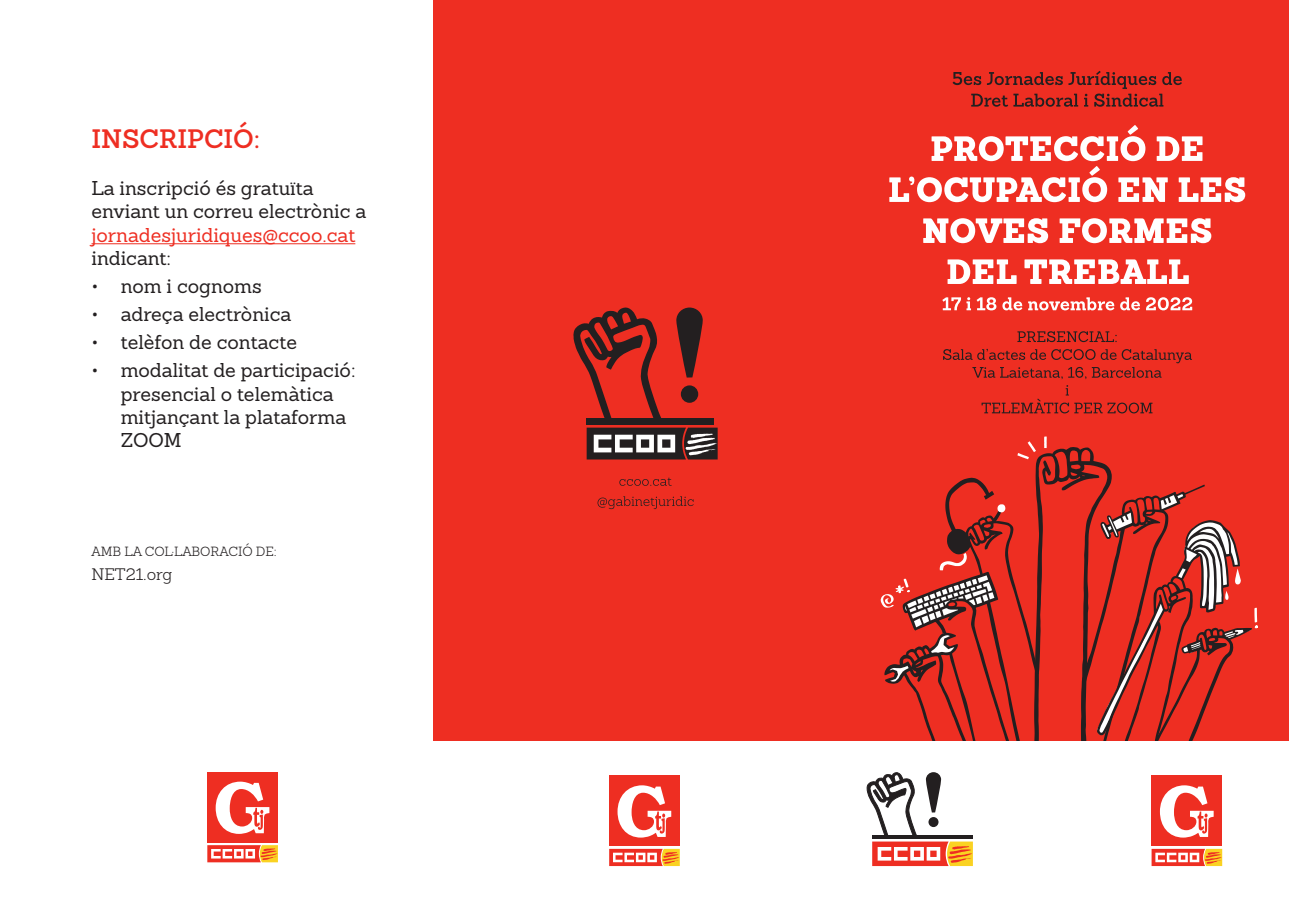
<style>
.page{position:relative;width:1289px;height:919px;background:#fff}
.page>*{position:absolute;margin:0;border:0;box-sizing:border-box;transform-origin:0 0}
.t1{font:600 25.95px "Sanchez";color:#ee2e22}
.t2{font:19.5px/23.4px "Sanchez";color:#231f20}
.t3{font:19.5px "Sanchez";color:#ee2e22}
.t4{font:300 16.2px "Sanchez";color:#231f20}
.t5{font:300 13.05px "Sanchez";color:#231f20}
</style>
<div class="page">
<div style="left:434px;top:0;width:854px;height:741px;background:#ee2e22"></div>
<svg style="left:952px;top:71px;width:229px;height:36px"></svg>
<svg style="left:947px;top:259px;width:241px;height:25px"></svg>
<svg style="left:923px;top:218px;width:288px;height:25px"></svg>
<svg style="left:889px;top:125px;width:356px;height:77px"></svg>
<div style="left:207px;top:772px;width:70px;height:70px;background:#ee2e22"></div>
<svg style="left:207px;top:845px;width:71px;height:17px"></svg>
<svg style="left:216px;top:781px;width:53px;height:52px"></svg>
<svg style="left:866px;top:436px;width:391px;height:430px"></svg>
<svg style="left:981px;top:385px;width:171px;height:28px"></svg>
<svg style="left:943px;top:349px;width:248px;height:30px"></svg>
<svg style="left:1017px;top:331px;width:99px;height:11px"></svg>
<svg style="left:573px;top:307px;width:144px;height:152px"></svg>
<div style="left:681px;top:385px;width:17px;height:18px;background:#231f20;border-radius:50%"></div>
<svg style="left:619px;top:477px;width:52px;height:9px"></svg>
<svg style="left:597px;top:496px;width:96px;height:13px"></svg>
<div style="left:609px;top:775px;width:70px;height:70px;background:#ee2e22"></div>
<svg style="left:609px;top:848px;width:70px;height:18px"></svg>
<svg style="left:617px;top:785px;width:54px;height:52px"></svg>
<hr style="left:91px;top:243px;width:264px;height:1px;background:#ee2e22">
<svg style="left:942px;top:297px;width:250px;height:13px"></svg>
<h1 class="t1" style="left:91px;top:121px;width:170px">INSCRIPCIÓ:</h1>
<p class="t2" style="left:91px;top:176px;width:276px">La inscripció és gratuïta enviant un correu electrònic a</p>
<p class="t3" style="left:91px;top:222px;width:265px">jornadesjuridiques@ccoo.cat</p>
<p class="t2" style="left:91px;top:246px;width:81px">indicant:</p>
<p class="t2" style="left:91px;top:274px;width:172px">• nom i cognoms</p>
<p class="t2" style="left:91px;top:302px;width:201px">• adreça electrònica</p>
<p class="t2" style="left:91px;top:330px;width:207px">• telèfon de contacte</p>
<p class="t2" style="left:121px;top:358px;width:236px;text-indent:-29px">• modalitat de participació: presencial o telemàtica mitjançant la plataforma<br>ZOOM</p>
<p class="t5" style="left:91px;top:542px;width:187px">AMB LA COL·LABORACIÓ DE:</p>
<p class="t4" style="left:91px;top:563px;width:82px">NET21.org</p>
</div>
